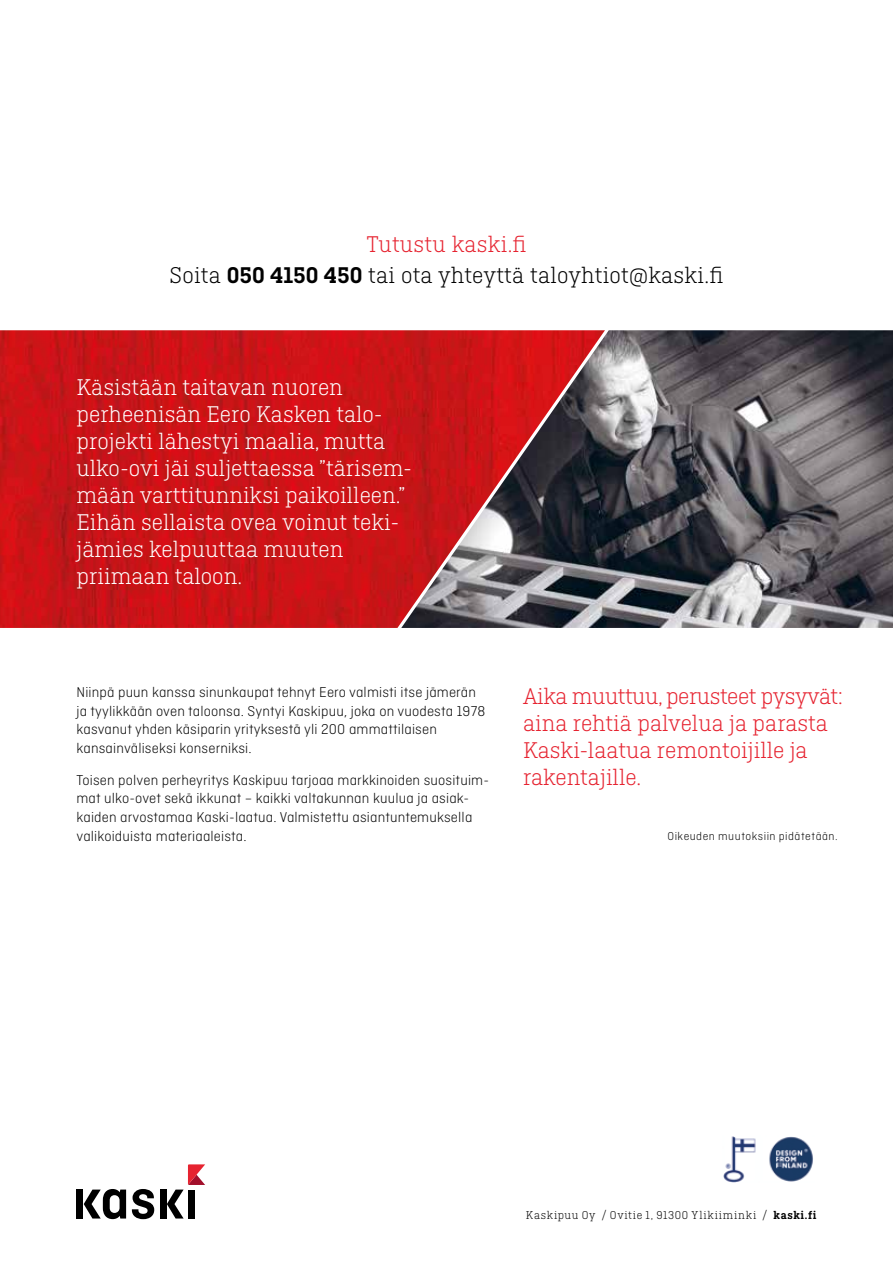
<style>
.page{position:relative;width:893px;height:1263px;background:#fff}
.page>*{position:absolute;margin:0;border:0;box-sizing:border-box;transform-origin:0 0}
.t1{font:300 24px/27px "Ciutadella Slab";color:#fff}
.t2{font:300 24px/27px "Ciutadella Slab";color:#e62330}
.t3{font:300 24px/31.2px "Ciutadella Slab";letter-spacing:.01em;color:#000;text-align:center}
.t4{font:300 15px/18.8px "Ciutadella";letter-spacing:.01em;color:#000}
.t5{font:300 12px "Ciutadella Slab";letter-spacing:.065em;color:#000}
.t6{font:300 12px "Ciutadella";letter-spacing:.04em;color:#000}
.s1{color:#e62330}
.s2{font-weight:600}
</style>
<div class="page">
<img style="left:605px;top:330px;width:288px;height:298px">
<img style="left:0;top:330px;width:605px;height:298px">
<svg style="left:132px;top:1189px;width:22px;height:30px"></svg>
<svg style="left:84px;top:1189px;width:42px;height:30px"></svg>
<div style="left:77px;top:1189px;width:6px;height:29px;background:#000"></div>
<svg style="left:167px;top:1164px;width:38px;height:54px"></svg>
<div style="left:160px;top:1189px;width:6px;height:29px;background:#000"></div>
<div style="left:188px;top:1189px;width:7px;height:29px;background:#000"></div>
<img style="left:723px;top:1136px;width:90px;height:46px">
<h1 class="t3" style="left:170px;top:228px;width:555px"><span class="s1">Tutustu kaski.fi<br></span>Soita <span class="s2">050 4150 450</span> tai ota yhteyttä taloyhtiot@kaski.fi</h1>
<p class="t1" style="left:77px;top:374px;width:337px">Käsistään taitavan nuoren perheenisän Eero Kasken talo&shy;projekti lähestyi maalia, mutta ulko-ovi jäi suljettaessa ”tärisem&shy;mään varttitunniksi paikoilleen.”<br>Eihän sellaista ovea voinut teki&shy;jämies kelpuuttaa muuten priimaan taloon.</p>
<p class="t4" style="left:77px;top:683px;width:410px">Niinpä puun kanssa sinunkaupat tehnyt Eero valmisti itse jämerän ja tyylikkään oven taloonsa. Syntyi Kaskipuu, joka on vuodesta 1978 kasvanut yhden käsiparin yrityksestä yli 200 ammattilaisen kansainväliseksi konserniksi.</p>
<p class="t4" style="left:77px;top:770px;width:414px">Toisen polven perheyritys Kaskipuu tarjoaa markkinoiden suosituim&shy;mat ulko-ovet sekä ikkunat – kaikki valtakunnan kuulua ja asiak&shy;kaiden arvostamaa Kaski-laatua. Valmistettu asiantuntemuksella valikoiduista materiaaleista.</p>
<h1 class="t2" style="left:523px;top:682px;width:321px">Aika muuttuu, perusteet pysyvät: aina rehtiä palvelua ja parasta<br>Kaski-laatua remontoijille ja rakentajille.</h1>
<p class="t6" style="left:668px;top:830px;width:172px">Oikeuden muutoksiin pidätetään.</p>
<p class="t5" style="left:526px;top:1208px;width:292px">Kaskipuu Oy / Ovitie 1, 91300 Ylikiiminki / <span class="s2">kaski.fi</span></p>
</div>
